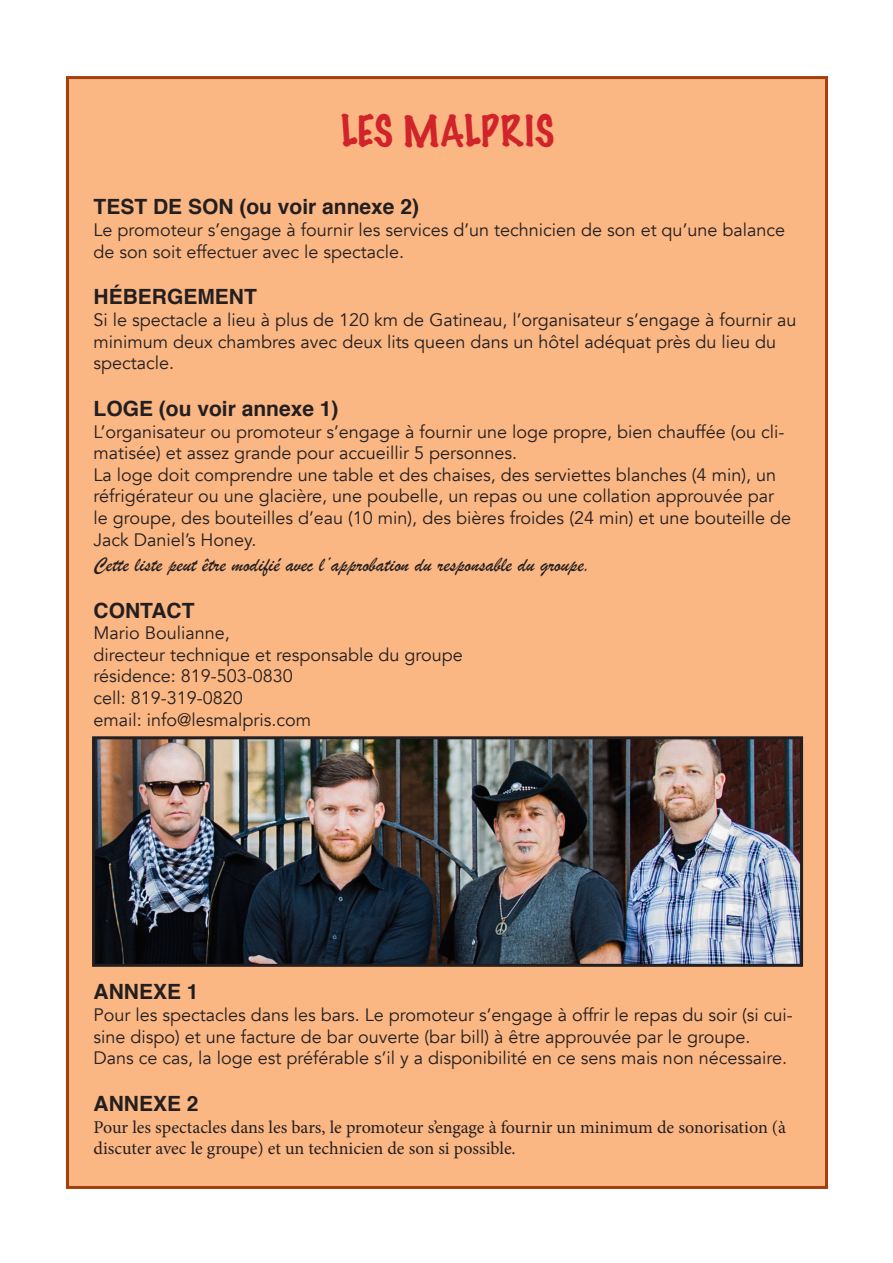
<style>
.page{position:relative;width:893px;height:1263px;background:#fff}
.page>*{position:absolute;margin:0;border:0;box-sizing:border-box;transform-origin:0 0}
.t1{font:100 39px "Marker Felt";letter-spacing:.015em;color:#d1232a}
.t2{font:700 21px "Helvetica";color:#231f20}
.t3{font:21px "Brush Script";color:#231f20}
.t4{font:18px/21.6px "Avenir";color:#231f20}
.t5{font:18px/21.6px "Minion Pro";color:#231f20}
</style>
<div class="page">
<div style="left:66px;top:76px;width:762px;height:1113px;background:#fab683;border:3px solid #a3400d"></div>
<img style="left:96px;top:740px;width:703px;height:223px">
<div style="left:92px;top:736px;width:711px;height:231px;border:3px solid #231f20"></div>
<p class="t1" style="left:341px;top:100px;width:215px">LES MALPRIS</p>
<p class="t2" style="left:94px;top:190px;width:327px">TEST DE SON (ou voir annexe 2)</p>
<p class="t4" style="left:94px;top:219px;width:693px">Le promoteur s’engage à fournir les services d’un technicien de son et qu’une balance de son soit effectuer avec le spectacle.</p>
<p class="t2" style="left:94px;top:280px;width:165px">HÉBERGEMENT</p>
<p class="t4" style="left:94px;top:309px;width:704px">Si le spectacle a lieu à plus de 120 km de Gatineau, l’organisateur s’engage à fournir au minimum deux chambres avec deux lits queen dans un hôtel adéquat près du lieu du spectacle.</p>
<p class="t2" style="left:94px;top:392px;width:247px">LOGE (ou voir annexe 1)</p>
<p class="t4" style="left:94px;top:421px;width:692px">L’organisateur ou promoteur s’engage à fournir une loge propre, bien chauffée (ou cli&shy;matisée) et assez grande pour accueillir 5 personnes.</p>
<p class="t4" style="left:94px;top:464px;width:699px">La loge doit comprendre une table et des chaises, des serviettes blanches (4 min), un réfrigérateur ou une glacière, une poubelle, un repas ou une collation approuvée par le groupe, des bouteilles d’eau (10 min), des bières froides (24 min) et une bouteille de Jack Daniel’s Honey.</p>
<p class="t3" style="left:94px;top:550px;width:498px">Cette liste peut être modifié avec l’approbation du responsable du groupe.</p>
<p class="t2" style="left:94px;top:593px;width:103px">CONTACT</p>
<p class="t4" style="left:94px;top:623px;width:138px">Mario Boulianne,</p>
<p class="t4" style="left:94px;top:644px;width:371px">directeur technique et responsable du groupe</p>
<p class="t4" style="left:94px;top:666px;width:201px">résidence: 819-503-0830</p>
<p class="t4" style="left:94px;top:687px;width:151px">cell: 819-319-0820</p>
<p class="t4" style="left:94px;top:709px;width:219px">email: info@lesmalpris.com</p>
<p class="t2" style="left:94px;top:975px;width:107px">ANNEXE 1</p>
<p class="t4" style="left:94px;top:1004px;width:701px">Pour les spectacles dans les bars. Le promoteur s’engage à offrir le repas du soir (si cui&shy;sine dispo) et une facture de bar ouverte (bar bill) à être approuvée par le groupe.</p>
<p class="t4" style="left:94px;top:1047px;width:695px">Dans ce cas, la loge est préférable s’il y a disponibilité en ce sens mais non nécessaire.</p>
<p class="t2" style="left:94px;top:1086px;width:107px">ANNEXE 2</p>
<p class="t5" style="left:94px;top:1116px;width:694px">Pour les spectacles dans les bars, le promoteur s’engage à fournir un minimum de sonorisation (à discuter avec le groupe) et un technicien de son si possible.</p>
</div>
